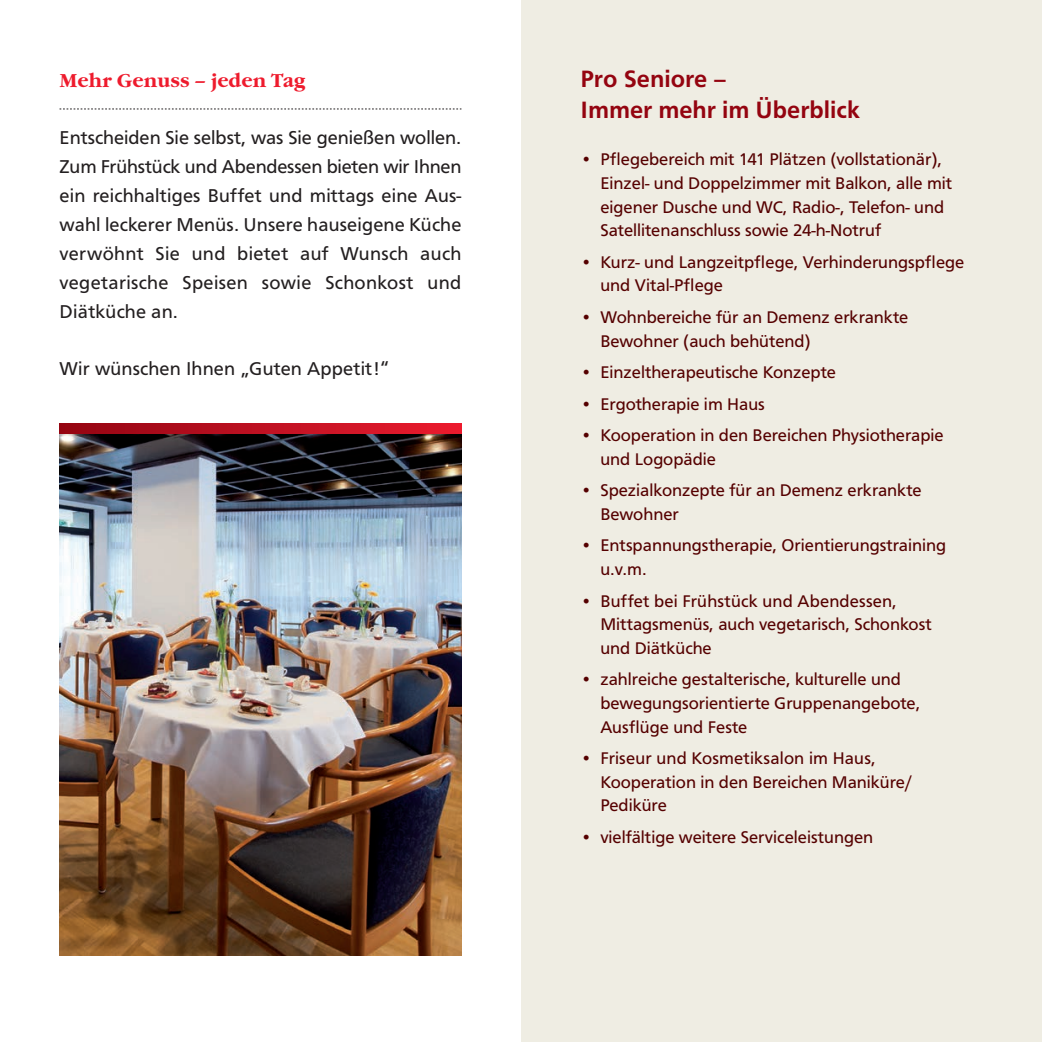
<style>
.page{position:relative;width:1042px;height:1042px;background:#fff}
.page>*{position:absolute;margin:0;border:0;box-sizing:border-box;transform-origin:0 0}
.t1{font:500 24.5px/31.5px "F015 T";color:#940410}
.t2{font:19.25px/28.9px "F015 T";letter-spacing:.015em;color:#231f20;text-align:justify}
.t3{font:700 19.25px "Garamond Itc T";color:#ee1b2d}
.t4{font:17.5px/23.6px "F015 T";color:#500}
</style>
<div class="page">
<img style="left:60px;top:433px;width:401px;height:522px">
<div style="left:521px;top:0;width:521px;height:1042px;background:#efede3"></div>
<svg style="left:60px;top:109px;width:401px;height:1px"></svg>
<svg style="left:60px;top:423px;width:401px;height:10px;background:#be1021"></svg>
<p class="t3" style="left:60px;top:69px;width:247px">Mehr Genuss – jeden Tag</p>
<p class="t2" style="left:60px;top:124px;width:403px">Entscheiden Sie selbst, was Sie genießen wollen.<br>Zum Frühstück und Abendessen bieten wir Ihnen ein reichhaltiges Buffet und mittags eine Aus&shy;wahl leckerer Menüs. Unsere hauseigene Küche verwöhnt Sie und bietet auf Wunsch auch vegetarische Speisen sowie Schonkost und Diätküche an.</p>
<p class="t2" style="left:60px;top:355px;width:331px">Wir wünschen Ihnen „Guten Appetit!“</p>
<h1 class="t1" style="left:580px;top:63px;width:281px">Pro Seniore –<br>Immer mehr im Überblick</h1>
<p class="t4" style="left:600px;top:148px;width:353px;text-indent:-20px">• Pflegebereich mit 141 Plätzen (vollstationär), Einzel- und Doppelzimmer mit Balkon, alle mit eigener Dusche und WC, Radio-, Telefon- und Satellitenanschluss sowie 24-h-Notruf</p>
<p class="t4" style="left:600px;top:250px;width:365px;text-indent:-20px">• Kurz- und Langzeitpflege, Verhinderungspflege und Vital-Pflege</p>
<p class="t4" style="left:600px;top:305px;width:309px;text-indent:-20px">• Wohnbereiche für an Demenz erkrankte<br>Bewohner (auch behütend)</p>
<p class="t4" style="left:580px;top:360px;width:257px">• Einzeltherapeutische Konzepte</p>
<p class="t4" style="left:580px;top:392px;width:186px">• Ergotherapie im Haus</p>
<p class="t4" style="left:600px;top:423px;width:345px;text-indent:-20px">• Kooperation in den Bereichen Physiotherapie und Logopädie</p>
<p class="t4" style="left:600px;top:479px;width:323px;text-indent:-20px">• Spezialkonzepte für an Demenz erkrankte<br>Bewohner</p>
<p class="t4" style="left:600px;top:534px;width:347px;text-indent:-20px">• Entspannungstherapie, Orientierungstraining u.v.m.</p>
<p class="t4" style="left:600px;top:589px;width:333px;text-indent:-20px">• Buffet bei Frühstück und Abendessen,<br>Mittagsmenüs, auch vegetarisch, Schonkost und Diätküche</p>
<p class="t4" style="left:600px;top:668px;width:321px;text-indent:-20px">• zahlreiche gestalterische, kulturelle und bewegungsorientierte Gruppenangebote,<br>Ausflüge und Feste</p>
<p class="t4" style="left:600px;top:746px;width:314px;text-indent:-20px">• Friseur und Kosmetiksalon im Haus,<br>Kooperation in den Bereichen Maniküre/<br>Pediküre</p>
<p class="t4" style="left:580px;top:825px;width:294px">• vielfältige weitere Serviceleistungen</p>
</div>
